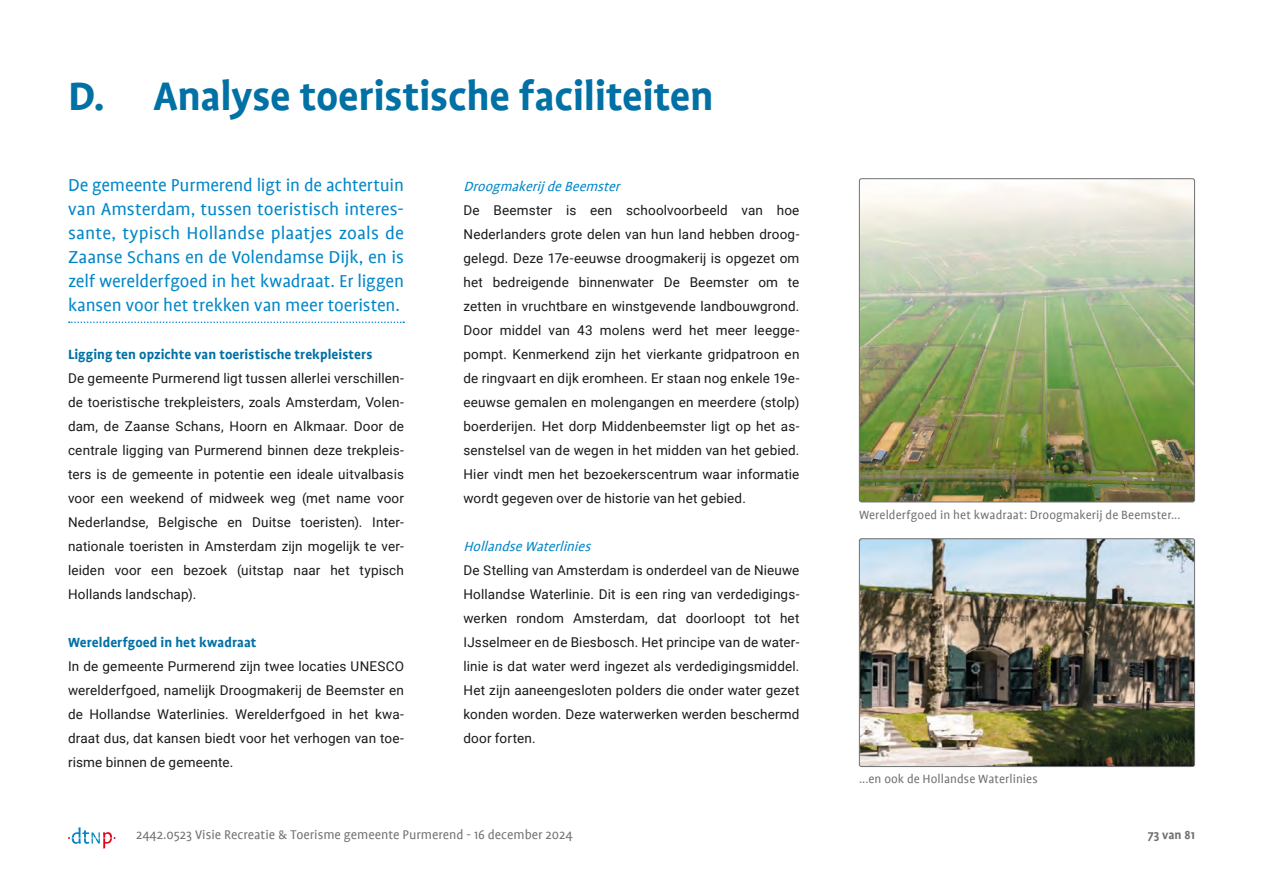
<style>
.page{position:relative;width:1263px;height:893px;background:#fff}
.page>*{position:absolute;margin:0;border:0;box-sizing:border-box;transform-origin:0 0}
.t1{font:700 45px "Profile";letter-spacing:-.01em;color:#0070a5}
.Lead{font:19.5px/24px "Profile";letter-spacing:-.005em;color:#0086c8;text-align:justify}
.t2{font:700 15px "Profile";letter-spacing:.005em;color:#0070a5}
.t3{font:italic 15px "Profile";color:#0086c8}
.t4{font:14.25px "Profile";color:#707173}
.Standaard{font:13.5px/24px "Roboto";letter-spacing:.01em;color:#1a181c;text-align:justify}
.t5{font:13.5px "Profile";letter-spacing:.005em;color:#707173}
.t6{font:700 13.5px "Profile";color:#707173}
</style>
<div class="page">
<svg style="left:68px;top:827px;width:48px;height:21px"></svg>
<svg style="left:69px;top:321px;width:335px;height:2px"></svg>
<img style="left:859px;top:180px;width:334px;height:322px">
<div style="left:859px;top:178px;width:336px;height:324px;border:1px solid #707173;border-radius:2px"></div>
<img style="left:861px;top:540px;width:332px;height:225px">
<div style="left:859px;top:538px;width:336px;height:229px;border:1px solid #707173;border-radius:2px"></div>
<h2 class="t1" style="left:68px;top:72px;width:647px">D. Analyse toeristische faciliteiten</h2>
<p class="Lead" style="left:68px;top:173px;width:337px">De gemeente Purmerend ligt in de achtertuin van Amsterdam, tussen toeristisch interes&shy;sante, typisch Hollandse plaatjes zoals de Zaanse Schans en de Volendamse Dijk, en is zelf werelderfgoed in het kwadraat. Er liggen kansen voor het trekken van meer toeristen.</p>
<h3 class="t2" style="left:68px;top:346px;width:306px">Ligging ten opzichte van toeristische trekpleisters</h3>
<p class="Standaard" style="left:68px;top:365px;width:337px">De gemeente Purmerend ligt tussen allerlei verschillen&shy;de toeristische trekpleisters, zoals Amsterdam, Volen&shy;dam, de Zaanse Schans, Hoorn en Alkmaar. Door de centrale ligging van Purmerend binnen deze trekpleis&shy;ters is de gemeente in potentie een ideale uitvalbasis voor een weekend of midweek weg (met name voor Nederlandse, Belgische en Duitse toeristen). Inter&shy;nationale toeristen in Amsterdam zijn mogelijk te ver&shy;leiden voor een bezoek (uitstap naar het typisch Hollands landschap).</p>
<h3 class="t2" style="left:68px;top:634px;width:190px">Werelderfgoed in het kwadraat</h3>
<p class="Standaard" style="left:68px;top:653px;width:337px">In de gemeente Purmerend zijn twee locaties UNESCO werelderfgoed, namelijk Droogmakerij de Beemster en de Hollandse Waterlinies. Werelderfgoed in het kwa&shy;draat dus, dat kansen biedt voor het verhogen van toe&shy;risme binnen de gemeente.</p>
<h3 class="t3" style="left:463px;top:178px;width:162px">Droogmakerij deBeemster</h3>
<p class="Standaard" style="left:463px;top:197px;width:337px">De Beemster is een schoolvoorbeeld van hoe Nederlanders grote delen van hun land hebben droog&shy;gelegd. Deze 17e-eeuwse droogmakerij is opgezet om het bedreigende binnenwater De Beemster om te zetten in vruchtbare en winstgevende landbouwgrond.<br>Door middel van 43 molens werd het meer leegge&shy;pompt. Kenmerkend zijn het vierkante gridpatroon en de ringvaart en dijk eromheen. Er staan nog enkele 19e&shy;eeuwse gemalen en molengangen en meerdere (stolp) boerderijen. Het dorp Middenbeemster ligt op het as&shy;senstelsel van de wegen in het midden van het gebied.<br>Hier vindt men het bezoekerscentrum waar informatie wordt gegeven over de historie van het gebied.</p>
<h3 class="t3" style="left:463px;top:538px;width:132px">HollandseWaterlinies</h3>
<p class="Standaard" style="left:463px;top:557px;width:337px">De Stelling van Amsterdam is onderdeel van de Nieuwe Hollandse Waterlinie. Dit is een ring van verdedigings&shy;werken rondom Amsterdam, dat doorloopt tot het IJsselmeer en de Biesbosch. Het principe van de water&shy;linie is dat water werd ingezet als verdedigingsmiddel.<br>Het zijn aaneengesloten polders die onder water gezet konden worden. Deze waterwerken werden beschermd door forten.</p>
<p class="t5" style="left:859px;top:508px;width:323px">Werelderfgoed in het kwadraat: Droogmakerij de Beemster...</p>
<p class="t5" style="left:859px;top:772px;width:180px">...en ook de Hollandse Waterlinies</p>
<p class="t4" style="left:136px;top:827px;width:438px">2442.0523 Visie Recreatie &amp; Toerisme gemeente Purmerend - 16 december 2024</p>
<p class="t6" style="left:1148px;top:827px;width:49px">73 van 81</p>
</div>
